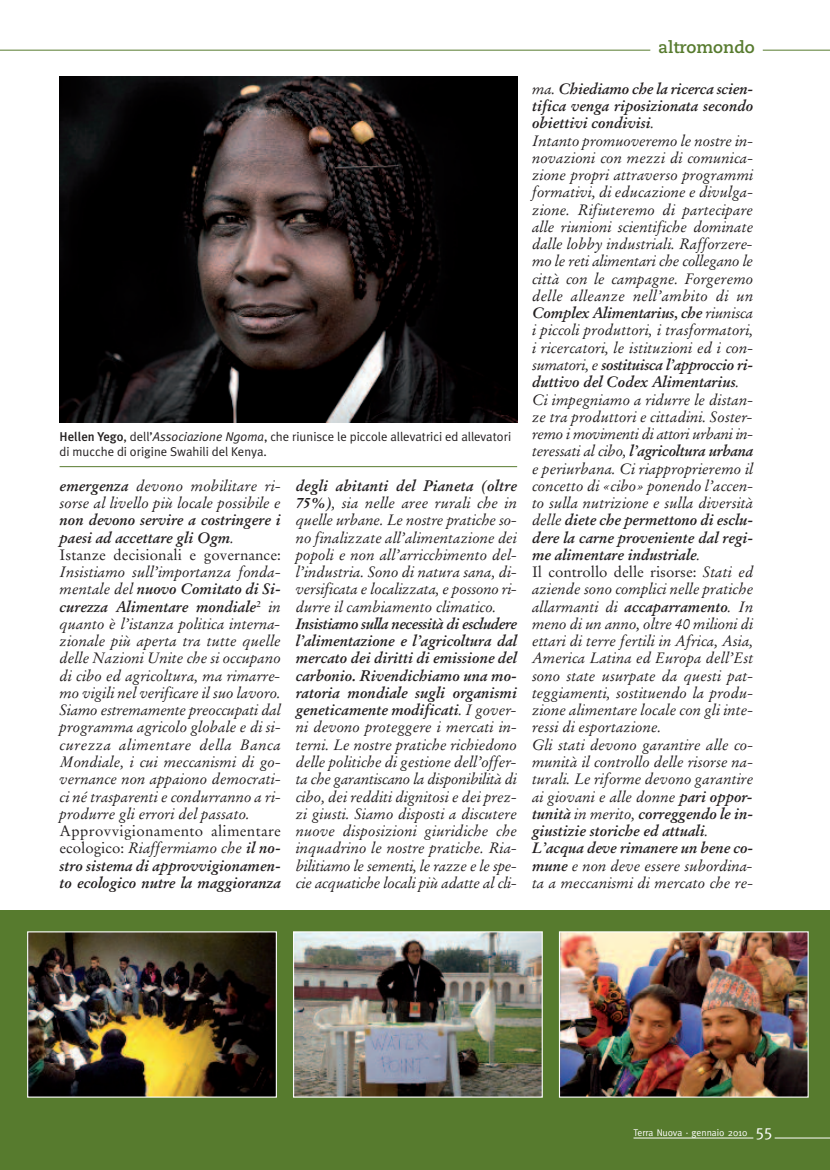
<style>
.page{position:relative;width:830px;height:1170px;background:#fff}
.page>*{position:absolute;margin:0;border:0;box-sizing:border-box;transform-origin:0 0}
.t1{font:700 16.8px "Caecilia";color:#577b2e}
.t2{font:italic 15px/17.2px "Stempel Garamond";color:#231f20;text-align:justify}
.t3{font:italic 700 15px/17.2px "Stempel Garamond";color:#231f20}
.t4{font:12.75px/14.2px "Meta Plus Normal";color:#231f20}
.t5{font:9.75px "Meta";color:#fff}
.s1{font-family:"Meta Plus";font-weight:500}
.s2{font-style:italic}
.s3{font-weight:700}
.s4{font-weight:400}
.s5{font-weight:400;font-style:normal}
.s6{font-style:normal}
.s7{font-family:"Meta Caps";font-size:16.5px}
</style>
<div class="page">
<div style="left:0;top:910px;width:829px;height:259px;background:#577b2e"></div>
<hr style="left:633px;top:1137px;width:120px;height:1px;background:#fff">
<hr style="left:774px;top:1137px;width:55px;height:1px;background:#fff">
<hr style="left:0;top:50px;width:829px;height:1px;background:#577b2e">
<div style="left:650px;top:46px;width:112px;height:6px;background:#fff"></div>
<img style="left:60px;top:77px;width:457px;height:346px">
<hr style="left:60px;top:466px;width:457px;height:1px;background:#577b2e">
<img style="left:29px;top:933px;width:246px;height:162px">
<div style="left:27px;top:931px;width:250px;height:166px;border:1px solid #fff"></div>
<img style="left:295px;top:933px;width:245px;height:162px">
<div style="left:293px;top:931px;width:249px;height:166px;border:1px solid #fff"></div>
<img style="left:560px;top:933px;width:246px;height:162px">
<div style="left:558px;top:931px;width:250px;height:166px;border:1px solid #fff"></div>
<p class="t4" style="left:60px;top:430px;width:453px"><span class="s1">Hellen Yego</span>, dell’<span class="s2">Associazione Ngoma</span>, che riunisce le piccole allevatrici ed allevatori di mucche di origine Swahili del Kenya.</p>
<p class="t2" style="left:60px;top:478px;width:223px"><span class="s3">emergenza</span> devono mobilitare ri&shy;sorse al livello più locale possibile e</p>
<p class="t3" style="left:60px;top:513px;width:223px">non devono servire a costringere i paesi ad accettare gli Ogm<span class="s4">.<br></span><span class="s5">Istanze decisionali e governance:</span></p>
<p class="t2" style="left:60px;top:564px;width:223px">Insistiamo sull’importanza fonda&shy;mentale del <span class="s3">nuovo Comitato di Si&shy;curezza Alimentare mondiale</span><sup>2</sup> in quanto è l’istanza politica interna&shy;zionale più aperta tra tutte quelle delle Nazioni Unite che si occupano di cibo ed agricoltura, ma rimarre&shy;mo vigili nel verificare il suo lavoro.<br>Siamo estremamente preoccupati dal programma agricolo globale e di si&shy;curezza alimentare della Banca Mondiale, i cui meccanismi di go&shy;vernance non appaiono democrati&shy;ci né trasparenti e condurranno a ri&shy;produrre gli errori del passato.</p>
<p class="t3" style="left:60px;top:823px;width:223px;text-align:justify"><span class="s5">Approvvigionamento alimentare ecologico:</span> <span class="s4">Riaffermiamo che</span> il no&shy;stro sistema di approvvigionamen&shy;to ecologico nutre la maggioranza</p>
<p class="t2" style="left:295px;top:478px;width:223px"><span class="s3">degli abitanti del Pianeta (oltre 75%)</span>, sia nelle aree rurali che in quelle urbane. Le nostre pratiche so&shy;no finalizzate all’alimentazione dei popoli e non all’arricchimento del&shy;l’industria. Sono di natura sana, di&shy;versificata e localizzata, e possono ri&shy;durre il cambiamento climatico.</p>
<p class="t2" style="left:295px;top:616px;width:223px"><span class="s3">Insistiamo sulla necessità di escludere l’alimentazione e l’agricoltura dal mercato dei diritti di emissione del carbonio. Rivendichiamo una mo&shy;ratoria mondiale sugli organismi geneticamente modificati</span>. I gover&shy;ni devono proteggere i mercati in&shy;terni. Le nostre pratiche richiedono delle politiche di gestione dell’offer&shy;ta che garantiscano la disponibilità di cibo, dei redditi dignitosi e dei prez&shy;zi giusti. Siamo disposti a discutere nuove disposizioni giuridiche che inquadrino le nostre pratiche. Ria&shy;bilitiamo le sementi, le razze e le spe&shy;cie acquatiche locali più adatte al cli-</p>
<p class="t1" style="left:658px;top:40px;width:98px">altromondo</p>
<p class="t2" style="left:531px;top:81px;width:223px;text-align:left">ma. <span class="s3">Chiediamo che la ricerca scien&shy;tifica venga riposizionata secondo obiettivi condivisi</span>.<br>Intanto promuoveremo le nostre in&shy;novazioni con mezzi di comunica&shy;zione propri attraverso programmi formativi, di educazione e divulga&shy;zione. Rifiuteremo di partecipare alle riunioni scientifiche dominate dalle lobby industriali. Rafforzere&shy;mo le reti alimentari che collegano le città con le campagne. Forgeremo delle alleanze nell’ambito di un <span class="s3">Complex Alimentarius, che</span> riunisca i piccoli produttori, i trasformatori, i ricercatori, le istituzioni ed i con&shy;sumatori, e <span class="s3">sostituisca l’approccio ri&shy;duttivo del Codex Alimentarius</span>.<br>Ci impegniamo a ridurre le distan&shy;ze tra produttori e cittadini. Soster&shy;remo i movimenti di attori urbani in&shy;teressati al cibo, <span class="s3">l’agricoltura urbana </span>e periurbana. Ci riapproprieremo il concetto di «cibo» ponendo l’accen&shy;to sulla nutrizione e sulla diversità delle <span class="s3">diete che permettono di esclu&shy;dere la carne proveniente dal regi&shy;me alimentare industriale</span>.<br><span class="s6">Il controllo delle risorse:</span> Stati ed aziende sono complici nelle pratiche allarmanti di <span class="s3">accaparramento</span>. In meno di un anno, oltre 40 milioni di ettari di terre fertili in Africa, Asia, America Latina ed Europa dell’Est sono state usurpate da questi pat&shy;teggiamenti, sostituendo la produ&shy;zione alimentare locale con gli inte&shy;ressi di esportazione.<br>Gli stati devono garantire alle co&shy;munità il controllo delle risorse na&shy;turali. Le riforme devono garantire ai giovani e alle donne <span class="s3">pari oppor&shy;tunità</span> in merito, <span class="s3">correggendo le in&shy;giustizie storiche ed attuali</span>.<br><span class="s3">L’acqua deve rimanere un bene co&shy;mune</span> e non deve essere subordina&shy;ta a meccanismi di mercato che re-</p>
<p class="t5" style="left:633px;top:1127px;width:140px">Terra Nuova · gennaio 2010 <span class="s7">55</span></p>
</div>
